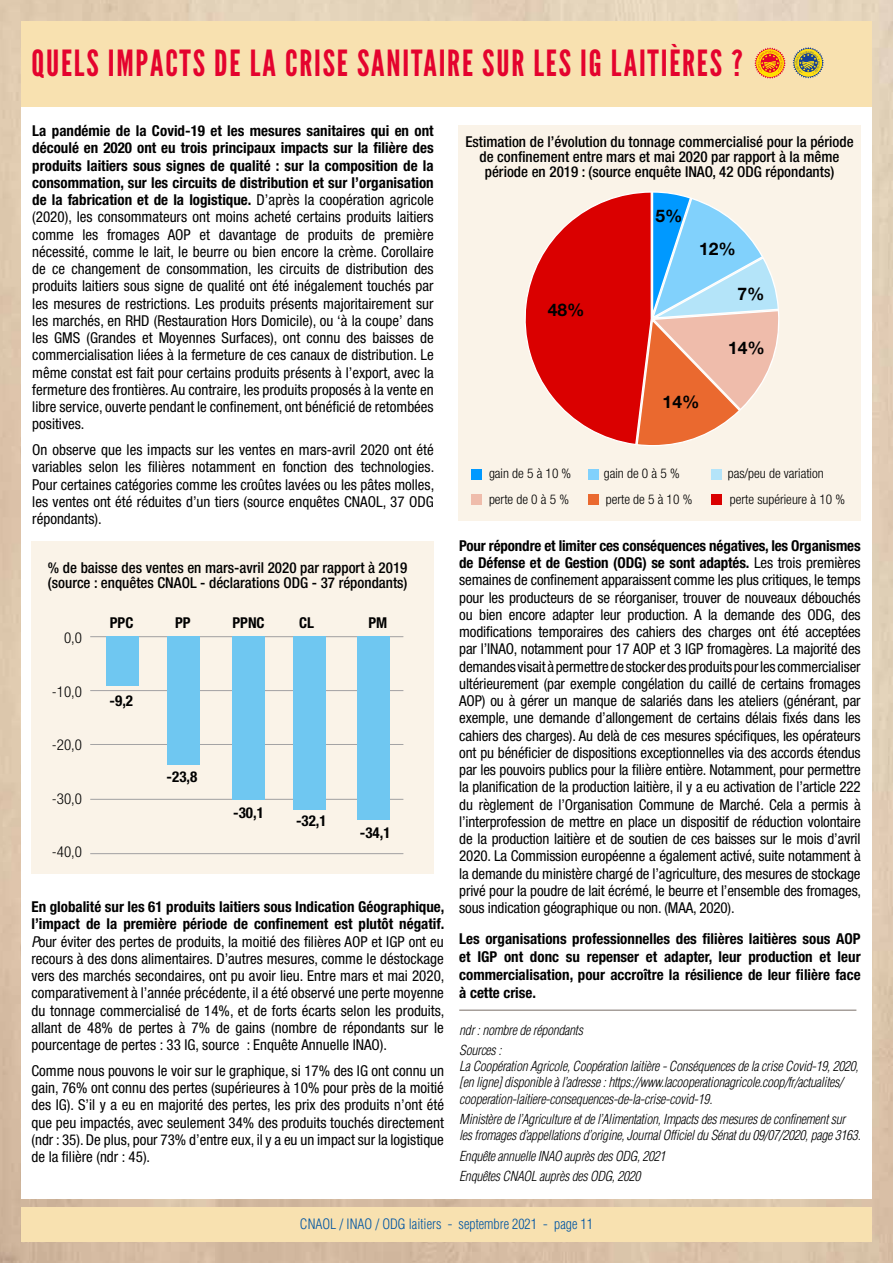
<style>
.page{position:relative;width:893px;height:1263px;background:#fff}
.page>*{position:absolute;margin:0;border:0;box-sizing:border-box;transform-origin:0 0}
.t1{font:36px "League Gothic";letter-spacing:.05em;color:#e4032e}
.t2{font:700 17.4px "Helvetica Neue LT Std";color:#000}
.t3{font:condensed 15px/17.2px "Helvetica Neue LT Std";color:#000;text-align:justify}
.t4{font:500 condensed 15px/15px "Helvetica Neue LT Std";color:#000;text-align:center}
.t5{font:700 condensed 15px/18px "Helvetica Neue LT Std";color:#000;text-align:justify}
.t6{font:300 condensed 15px "Helvetica Neue LT Std";color:#000}
.t7{font:300 condensed 13.95px "Helvetica LT Std";color:#0055a3}
.t8{font:italic 300 condensed 13.5px/16.2px "Helvetica LT Std";letter-spacing:-.02em;color:#000}
.t9{font:300 condensed 13.35px/25.3px "Helvetica Neue LT Std";color:#000}
.s1{font-weight:700}
.s2{font-style:italic}
</style>
<div class="page">
<div style="left:21px;top:1207px;width:851px;height:34px;background:#f8e1b0"></div>
<div style="left:458px;top:125px;width:403px;height:396px;background:#faf3e8"></div>
<svg style="left:524px;top:191px;width:255px;height:255px"></svg>
<div style="left:471px;top:469px;width:11px;height:11px;background:#09f"></div>
<div style="left:588px;top:469px;width:11px;height:11px;background:#81d1fc"></div>
<div style="left:711px;top:469px;width:11px;height:11px;background:#b4e4f9"></div>
<div style="left:471px;top:494px;width:11px;height:11px;background:#efbcab"></div>
<div style="left:588px;top:494px;width:11px;height:11px;background:#ea692f"></div>
<div style="left:711px;top:494px;width:11px;height:11px;background:#da0000"></div>
<div style="left:31px;top:541px;width:403px;height:333px;background:#faf3e8"></div>
<hr style="left:459px;top:1010px;width:397px;height:1px;background:#796f67">
<div style="left:21px;top:21px;width:851px;height:85px;background:#f8e1b0"></div>
<svg style="left:754px;top:47px;width:32px;height:32px"></svg>
<hr style="left:90px;top:853px;width:313px;height:1px;background:#a4a3a4">
<hr style="left:90px;top:799px;width:313px;height:1px;background:#a4a3a4">
<hr style="left:90px;top:744px;width:313px;height:1px;background:#a4a3a4">
<hr style="left:90px;top:690px;width:313px;height:1px;background:#a4a3a4">
<hr style="left:90px;top:636px;width:313px;height:1px;background:#a4a3a4">
<div style="left:167px;top:636px;width:32px;height:129px;background:#6fc7f1"></div>
<div style="left:233px;top:636px;width:32px;height:163px;background:#6fc7f1"></div>
<div style="left:293px;top:636px;width:33px;height:174px;background:#6fc7f1"></div>
<div style="left:358px;top:636px;width:32px;height:184px;background:#6fc7f1"></div>
<div style="left:107px;top:636px;width:32px;height:50px;background:#6fc7f1"></div>
<svg style="left:793px;top:47px;width:31px;height:31px"></svg>
<h1 class="t1" style="left:31px;top:42px;width:713px">QUELS IMPACTS DE LA CRISE SANITAIRE SUR LES IG LAITIÈRES ?</h1>
<p class="t3" style="left:32px;top:122px;width:403px"><span class="s1">La pandémie de la Covid-19 et les mesures sanitaires qui en ont découlé en 2020 ont eu trois principaux impacts sur la filière des produits laitiers sous signes de qualité : sur la composition de la consommation, sur les circuits de distribution et sur l’organisation de la fabrication et de la logistique.</span> D’après la coopération agricole (2020), les consommateurs ont moins acheté certains produits laitiers comme les fromages AOP et davantage de produits de première nécessité, comme le lait, le beurre ou bien encore la crème. Corollaire de ce changement de consommation, les circuits de distribution des produits laitiers sous signe de qualité ont été inégalement touchés par les mesures de restrictions. Les produits présents majoritairement sur les marchés, en RHD (Restauration Hors Domicile), ou ‘à la coupe’ dans les GMS (Grandes et Moyennes Surfaces), ont connu des baisses de commercialisation liées à la fermeture de ces canaux de distribution. Le même constat est fait pour certains produits présents à l’export, avec la fermeture des frontières. Au contraire, les produits proposés à la vente en libre service, ouverte pendant le confinement, ont bénéficié de retombées positives.</p>
<p class="t3" style="left:32px;top:441px;width:403px">On observe que les impacts sur les ventes en mars-avril 2020 ont été variables selon les filières notamment en fonction des technologies.<br>Pour certaines catégories comme les croûtes lavées ou les pâtes molles, les ventes ont été réduites d’un tiers (source enquêtes CNAOL, 37 ODG répondants).</p>
<p class="t4" style="left:48px;top:560px;width:361px;text-align:left">% de baisse des ventes en mars-avril 2020 par rapport à 2019 (source : enquêtes CNAOL - déclarations ODG - 37 répondants)</p>
<p class="t6" style="left:64px;top:629px;width:19px">0,0</p>
<p class="t6" style="left:52px;top:683px;width:32px">-10,0</p>
<p class="t6" style="left:52px;top:736px;width:32px">-20,0</p>
<p class="t6" style="left:52px;top:790px;width:32px">-30,0</p>
<p class="t6" style="left:52px;top:843px;width:32px">-40,0</p>
<p class="t5" style="left:110px;top:614px;width:25px">PPC</p>
<p class="t5" style="left:175px;top:614px;width:17px">PP</p>
<p class="t5" style="left:232px;top:614px;width:34px">PPNC</p>
<p class="t5" style="left:299px;top:614px;width:16px">CL</p>
<p class="t5" style="left:368px;top:614px;width:20px">PM</p>
<p class="t5" style="left:110px;top:692px;width:25px">-9,2</p>
<p class="t5" style="left:167px;top:767px;width:32px">-23,8</p>
<p class="t5" style="left:233px;top:803px;width:32px">-30,1</p>
<p class="t5" style="left:296px;top:812px;width:32px">-32,1</p>
<p class="t5" style="left:360px;top:824px;width:32px">-34,1</p>
<p class="t3" style="left:31px;top:898px;width:415px"><span class="s1">En globalité sur les 61 produits laitiers sous Indication Géographique, l’impact de la première période de confinement est plutôt négatif.<br></span><span class="s2">P</span>our éviter des pertes de produits, la moitié des filières AOP et IGP ont eu recours à des dons alimentaires. D’autres mesures, comme le déstockage vers des marchés secondaires, ont pu avoir lieu. Entre mars et mai 2020, comparativement à l’année précédente, il a été observé une perte moyenne du tonnage commercialisé de 14%, et de forts écarts selon les produits, allant de 48% de pertes à 7% de gains (nombre de répondants sur le pourcentage de pertes : 33 IG, source : Enquête Annuelle INAO).</p>
<p class="t3" style="left:31px;top:1062px;width:414px">Comme nous pouvons le voir sur le graphique, si 17% des IG ont connu un gain, 76% ont connu des pertes (supérieures à 10% pour près de la moitié des IG). S’il y a eu en majorité des pertes, les prix des produits n’ont été que peu impactés, avec seulement 34% des produits touchés directement (ndr : 35). De plus, pour 73% d’entre eux, il y a eu un impact sur la logistique de la filière (ndr : 45).</p>
<p class="t4" style="left:465px;top:134px;width:390px">Estimation de l’évolution du tonnage commercialisé pour la période de confinement entre mars et mai 2020 par rapport à la même période en 2019 : (source enquête INAO, 42 ODG répondants)</p>
<p class="t2" style="left:548px;top:299px;width:38px">48%</p>
<p class="t2" style="left:656px;top:205px;width:29px">5%</p>
<p class="t2" style="left:699px;top:238px;width:38px">12%</p>
<p class="t2" style="left:737px;top:283px;width:29px">7%</p>
<p class="t2" style="left:728px;top:337px;width:38px">14%</p>
<p class="t2" style="left:663px;top:391px;width:38px">14%</p>
<p class="t9" style="left:489px;top:461px;width:84px">gain de 5 à 10 % perte de 0 à 5 %</p>
<p class="t9" style="left:604px;top:461px;width:77px">gain de 0 à 5 %</p>
<p class="t9" style="left:728px;top:461px;width:97px">pas/peu de variation</p>
<p class="t9" style="left:606px;top:486px;width:88px">perte de 5 à 10 %</p>
<p class="t9" style="left:730px;top:486px;width:117px">perte supérieure à 10 %</p>
<p class="t3" style="left:459px;top:537px;width:403px"><span class="s1">Pour répondre et limiter ces conséquences négatives, les Organismes de Défense et de Gestion (ODG) se sont adaptés.</span> Les trois premières semaines de confinement apparaissent comme les plus critiques, le temps pour les producteurs de se réorganiser, trouver de nouveaux débouchés ou bien encore adapter leur production. A la demande des ODG, des modifications temporaires des cahiers des charges ont été acceptées par l’INAO, notamment pour 17 AOP et 3 IGP fromagères. La majorité des demandes visait à permettre de stocker des produits pour les commercialiser ultérieurement (par exemple congélation du caillé de certains fromages AOP) ou à gérer un manque de salariés dans les ateliers (générant, par exemple, une demande d’allongement de certains délais fixés dans les cahiers des charges). Au delà de ces mesures spécifiques, les opérateurs ont pu bénéficier de dispositions exceptionnelles via des accords étendus par les pouvoirs publics pour la filière entière. Notamment, pour permettre la planification de la production laitière, il y a eu activation de l’article 222 du règlement de l’Organisation Commune de Marché. Cela a permis à l’interprofession de mettre en place un dispositif de réduction volontaire de la production laitière et de soutien de ces baisses sur le mois d’avril 2020. La Commission européenne a également activé, suite notamment à la demande du ministère chargé de l’agriculture, des mesures de stockage privé pour la poudre de lait écrémé, le beurre et l’ensemble des fromages, sous indication géographique ou non. (MAA, 2020).</p>
<p class="t5" style="left:459px;top:929px;width:403px">Les organisations professionnelles des filières laitières sous AOP et IGP ont donc su repenser et adapter, leur production et leur commercialisation, pour accroître la résilience de leur filière face à cette crise.</p>
<p class="t8" style="left:459px;top:1019px;width:125px;line-height:20.4px">ndr : nombre de répondants<br>Sources :</p>
<p class="t8" style="left:459px;top:1058px;width:401px">La Coopération Agricole, Coopération laitière - Conséquences de la crise Covid-19, 2020, [en ligne] disponible à l’adresse : https://www.lacooperationagricole.coop/fr/actualites/ cooperation-laitiere-consequences-de-la-crise-covid-19.</p>
<p class="t8" style="left:459px;top:1111px;width:403px">Ministère de l’Agriculture et de l’Alimentation, Impacts des mesures de confinement sur les fromages d’appellations d’origine, Journal Officiel du Sénat du 09/07/2020, page 3163.</p>
<p class="t8" style="left:459px;top:1146px;width:208px;line-height:20.4px">Enquête annuelle INAO auprès des ODG, 2021<br>Enquêtes CNAOL auprès des ODG, 2020</p>
<p class="t7" style="left:300px;top:1215px;width:294px">CNAOL / INAO / ODG laitiers - septembre 2021 - page 11</p>
</div>
